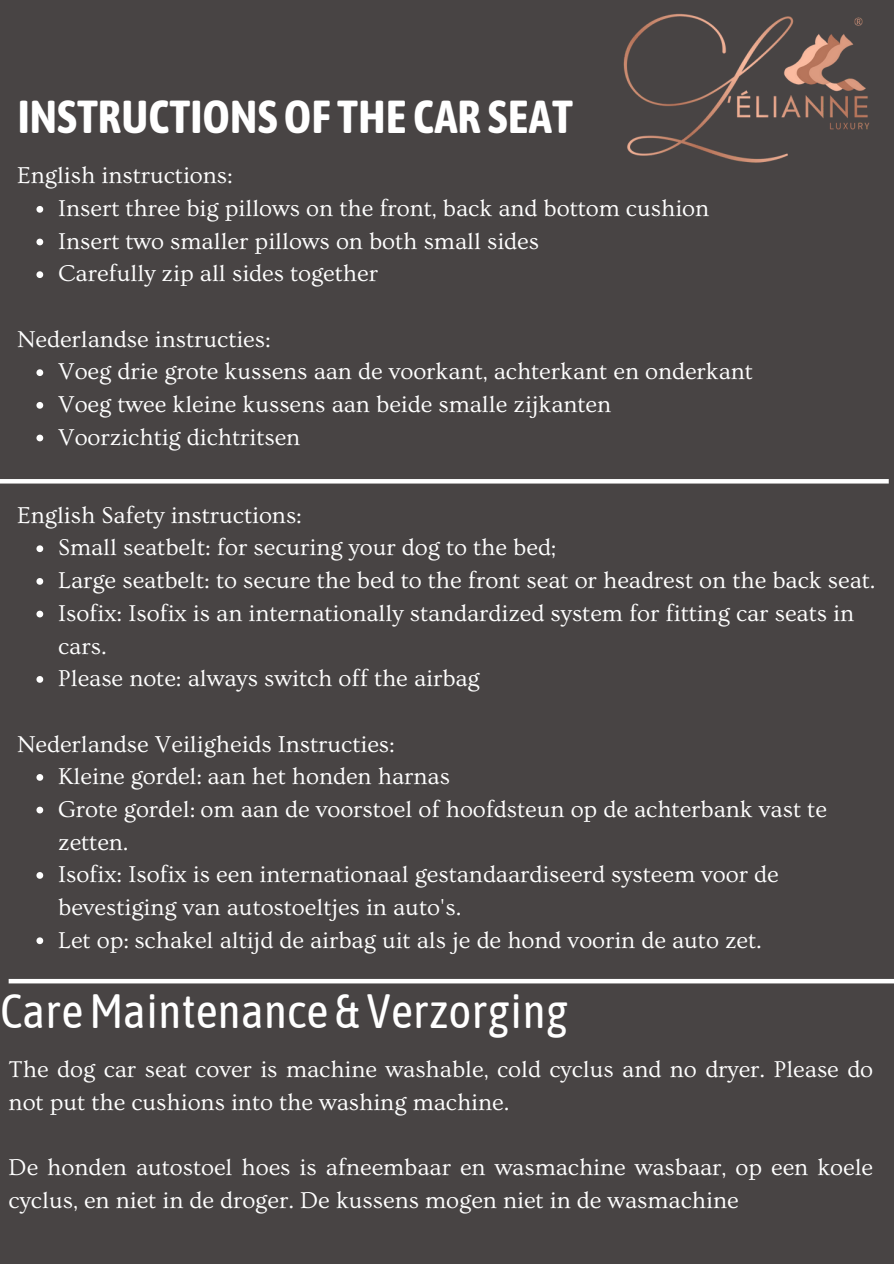
<style>
.page{position:relative;width:894px;height:1264px;background:#fff}
.page>*{position:absolute;margin:0;border:0;box-sizing:border-box;transform-origin:0 0}
.t1{font:48px "Asap Condensed";color:#fff}
.t2{font:700 46.05px "Asap Condensed";color:#fff}
.t3{font:24px/32.7px "Ovo";color:#fff}
</style>
<div class="page">
<div style="left:0;top:0;width:893px;height:1263px;background:#484444"></div>
<img style="left:623px;top:13px;width:247px;height:150px">
<svg style="left:36px;top:206px;width:7px;height:7px"></svg>
<svg style="left:36px;top:238px;width:7px;height:7px"></svg>
<svg style="left:36px;top:271px;width:7px;height:7px"></svg>
<svg style="left:36px;top:369px;width:7px;height:7px"></svg>
<svg style="left:36px;top:402px;width:7px;height:7px"></svg>
<svg style="left:36px;top:434px;width:7px;height:7px"></svg>
<svg style="left:36px;top:545px;width:7px;height:7px"></svg>
<svg style="left:36px;top:578px;width:7px;height:6px"></svg>
<svg style="left:36px;top:610px;width:7px;height:7px"></svg>
<svg style="left:36px;top:676px;width:7px;height:6px"></svg>
<svg style="left:36px;top:774px;width:7px;height:6px"></svg>
<svg style="left:36px;top:806px;width:7px;height:7px"></svg>
<svg style="left:36px;top:872px;width:7px;height:6px"></svg>
<svg style="left:36px;top:937px;width:7px;height:7px"></svg>
<hr style="left:0;top:479px;width:888px;height:4px;background:#fff">
<div style="left:9px;top:978px;width:884px;height:5px;background:#fff"></div>
<h2 class="t2" style="left:18px;top:90px;width:556px">INSTRUCTIONSOF THE CAR SEAT</h2>
<p class="t3" style="left:17px;top:160px;width:217px">English instructions:</p>
<p class="t3" style="left:58px;top:192px;width:652px">Insert three big pillows on the front, back and bottom cushion<br>Insert two smaller pillows on both small sides<br>Carefully zip all sides together</p>
<p class="t3" style="left:17px;top:323px;width:255px">Nederlandse instructies:</p>
<p class="t3" style="left:58px;top:356px;width:696px">Voeg drie grote kussens aan de voorkant, achterkant en onderkant<br>Voeg twee kleine kussens aan beide smalle zijkanten<br>Voorzichtig dichtritsen</p>
<p class="t3" style="left:17px;top:499px;width:286px">English Safety instructions:</p>
<p class="t3" style="left:58px;top:532px;width:818px">Small seatbelt: for securing your dog to the bed;<br>Large seatbelt: to secure the bed to the front seat or headrest on the back seat.<br>Isofix: Isofix is an internationally standardized system for fitting car seats in cars.<br>Please note: always switch off the airbag</p>
<p class="t3" style="left:17px;top:728px;width:379px">Nederlandse Veiligheids Instructies:</p>
<p class="t3" style="left:58px;top:760px;width:770px">Kleine gordel: aan het honden harnas<br>Grote gordel: om aan de voorstoel of hoofdsteun op de achterbank vast te zetten.<br>Isofix: Isofix is een internationaal gestandaardiseerd systeem voor de bevestiging van autostoeltjes in auto's.<br>Let op: schakel altijd de airbag uit als je de hond voorin de auto zet.</p>
<h1 class="t1" style="left:0;top:983px;width:569px">CareMaintenance &amp; Verzorging</h1>
<p class="t3" style="left:9px;top:1053px;width:865px">The dog car seat cover is machine washable, cold cyclus and no dryer. Please do not put the cushions into the washing machine.</p>
<p class="t3" style="left:9px;top:1151px;width:865px">De honden autostoel hoes is afneembaar en wasmachine wasbaar, op een koele cyclus, en niet in de droger. De kussens mogen niet in de wasmachine</p>
</div>
